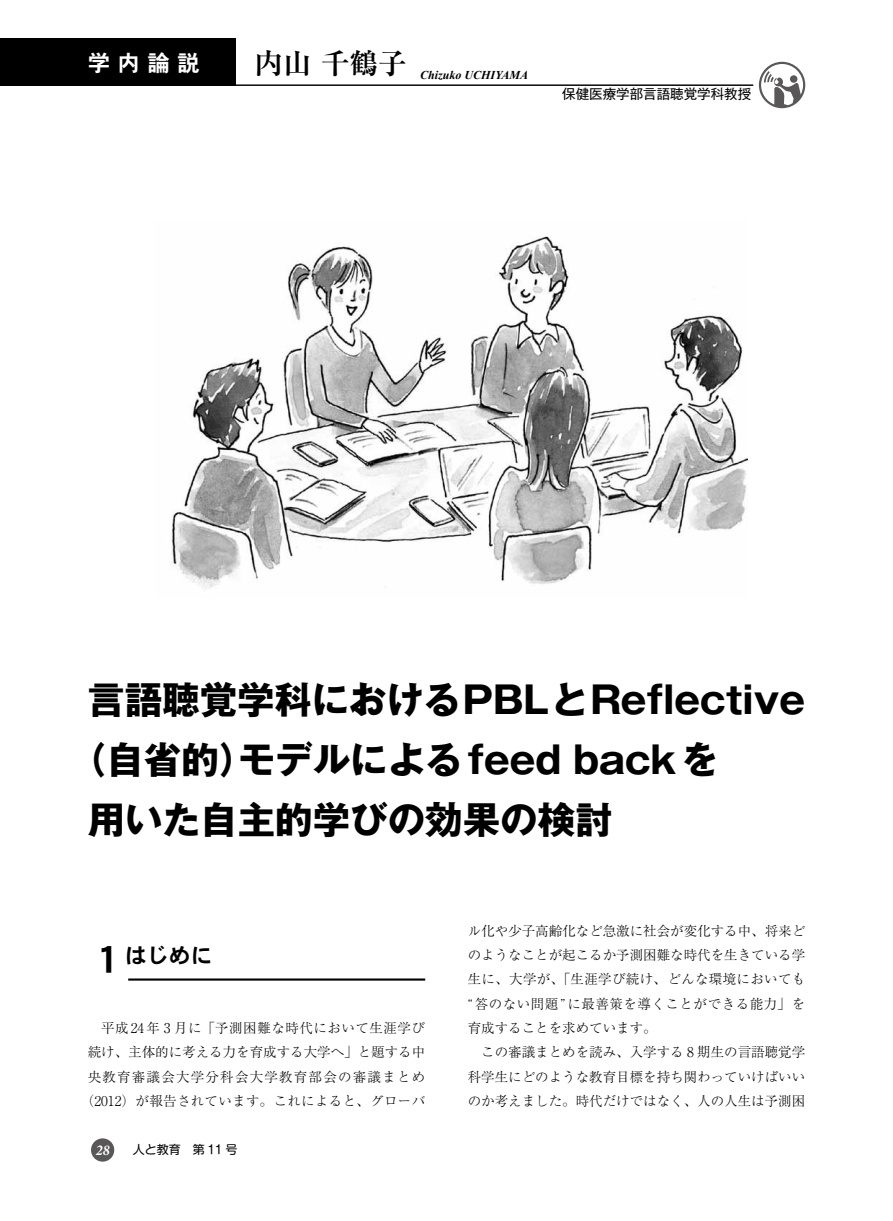
<style>
.page{position:relative;width:893px;height:1221px;background:#fff}
.page>*{position:absolute;margin:0;border:0;box-sizing:border-box;transform-origin:0 0}
.t1{font:700 37.5px "Gothic MB101 Pr 6 N";color:#000}
.t2{font:700 28.5px "Ryumin Pr 6 N";color:#000}
.t3{font:22.5px "DFHS Gothic W7 WINP RKSJ H";color:#fff}
.t4{font:21.75px "DFHS Gothic W7 WINP RKSJ H";color:#000}
.t5{font:italic 700 condensed 15px "Minion Pro";color:#fff}
.t6{font:300 13.5px/24.3px "Ryumin Pr 6 N";letter-spacing:.025em;color:#000;text-align:justify}
.t7{font:13.5px "Gothic MB101 Pr 6 N";color:#000}
.t8{font:italic 700 12px "Times New Roman";color:#000}
.t9{font:12px "Shin M Go Pr 6 N";color:#000}
.s1{font-size:37.5px}
</style>
<div class="page">
<div style="left:91px;top:1138px;width:23px;height:23px;background:#595757;border-radius:50%"></div>
<hr style="left:88px;top:85px;width:665px;height:1px;background:#000">
<div style="left:0;top:38px;width:235px;height:47px;background:#000"></div>
<svg style="left:759px;top:62px;width:46px;height:46px"></svg>
<hr style="left:128px;top:978px;width:297px;height:2px;background:#000">
<img style="left:171px;top:236px;width:576px;height:353px">
<h3 class="t3" style="left:88px;top:51px;width:113px">学 内 論 説</h3>
<h2 class="t2" style="left:254px;top:40px;width:153px">内山 千鶴子</h2>
<p class="t8" style="left:420px;top:66px;width:110px">Chizuko UCHIYAMA</p>
<p class="t7" style="left:562px;top:83px;width:245px">保健医療学部言語聴覚学科教授　　　　</p>
<h1 class="t1" style="left:88px;top:668px;width:719px">言語聴覚学科におけるPBLとReflective</h1>
<h1 class="t1" style="left:69px;top:728px;width:651px">（自省的）モデルによるfeed backを</h1>
<h1 class="t1" style="left:88px;top:788px;width:526px">用いた自主的学びの効果の検討</h1>
<h3 class="t4" style="left:88px;top:944px;width:126px"><span class="s1">１</span>はじめに</h3>
<p class="t6" style="left:81px;top:1014px;width:346px;text-align:right">平成24年 3 月に「予測困難な時代において生涯学び<br>続け、主体的に考える力を育成する大学へ」と題する中央教育審議会大学分科会大学教育部会の審議まとめ（2012）が報告されています。これによると、グローバ</p>
<p class="t5" style="left:96px;top:1139px;width:15px">28</p>
<p class="t9" style="left:133px;top:1139px;width:106px">人と教育　第 11 号</p>
<p class="t6" style="left:468px;top:917px;width:339px">ル化や少子高齢化など急激に社会が変化する中、将来どのようなことが起こるか予測困難な時代を生きている学生に、大学が、「生涯学び続け、どんな環境においても“答のない問題”に最善策を導くことができる能力」を育成することを求めています。</p>
<p class="t6" style="left:468px;top:1039px;width:339px;text-indent:14px">この審議まとめを読み、入学する 8 期生の言語聴覚学科学生にどのような教育目標を持ち関わっていけばいいのか考えました。時代だけではなく、人の人生は予測困</p>
</div>
